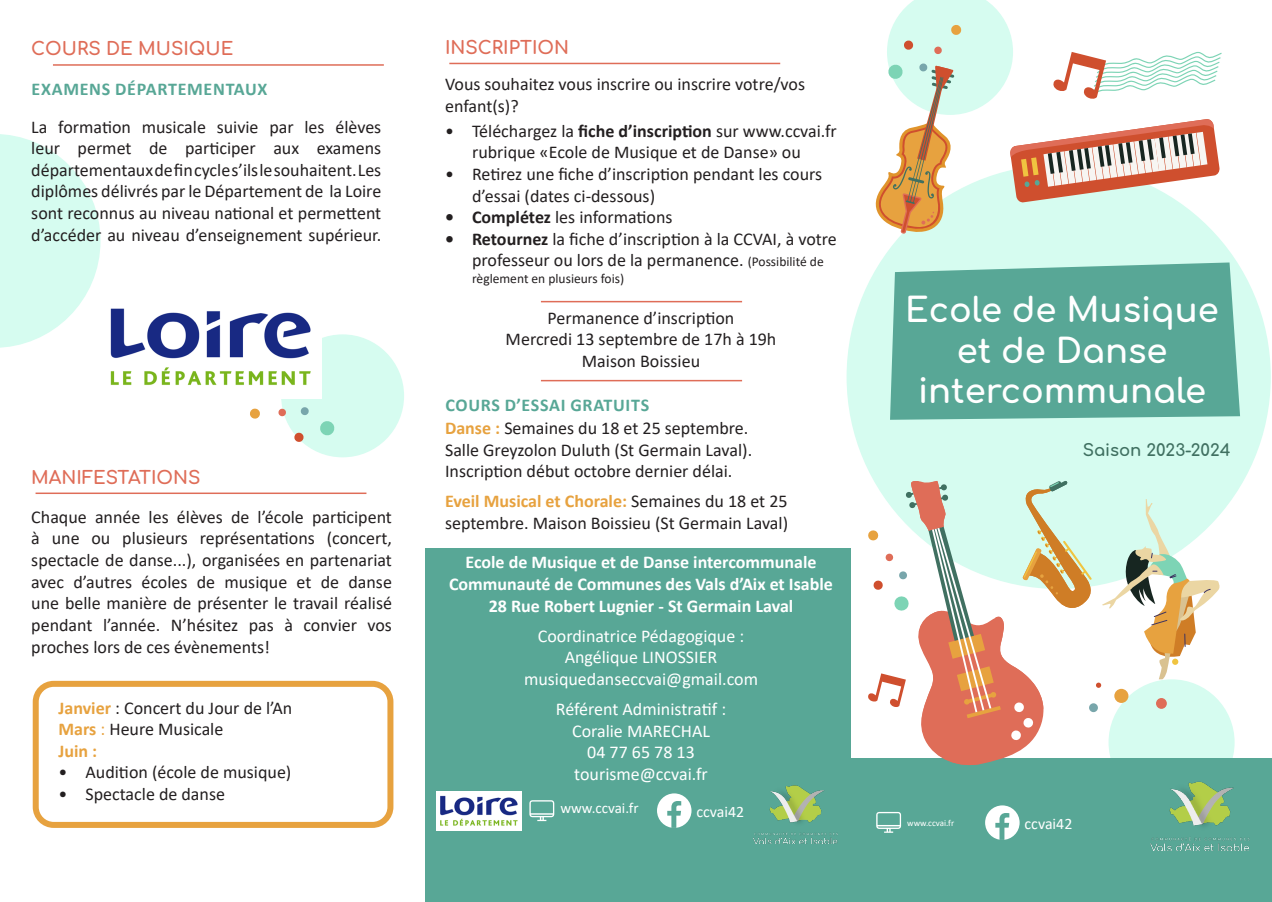
<style>
.page{position:relative;width:1272px;height:902px;background:#fff}
.page>*{position:absolute;margin:0;border:0;box-sizing:border-box;transform-origin:0 0}
.t1{font:33.75px/40.5px "Comfortaa";color:#fff;text-align:center}
.t2{font:18px/21.6px "Calibri";color:#231f20}
.t3{font:18px "Calibri";color:#fff}
.t4{font:700 18px "Calibri";color:#fff}
.t5{font:700 18px "Calibri";letter-spacing:.04em;color:#58a796}
.t6{font:18px "Comfortaa";color:#df6d58}
.t7{font:700 18px "Calibri";color:#e7a23f}
.t8{font:16.5px "Comfortaa";color:#407061}
.t9{font:15.9px "Calibri";color:#fff}
.t10{font:15px "Calibri";color:#fff}
.t11{font:13.5px "Calibri";color:#231f20}
.t12{font:9px "Calibri";color:#fff}
.s1{font-weight:700;color:#e7a23f}
.s2{color:#e7a23f}
.s3{font-weight:700}
.s4{font-size:13.5px}
</style>
<div class="page">
<div style="left:33px;top:680px;width:360px;height:147px;border:6px solid #e7a23f;border-radius:18px"></div>
<svg style="left:0;top:134px;width:100px;height:214px"></svg>
<div style="left:281px;top:334px;width:123px;height:123px;background:#d6fcf0;border-radius:50%"></div>
<div style="left:846px;top:165px;width:424px;height:424px;background:#d6fcf0;border-radius:50%"></div>
<div style="left:1108px;top:679px;width:126px;height:126px;background:#d6fcf0;border-radius:50%"></div>
<div style="left:846px;top:758px;width:425px;height:143px;background:#58a796"></div>
<div style="left:425px;top:549px;width:425px;height:352px;background:#58a796"></div>
<img style="left:1150px;top:781px;width:100px;height:69px">
<img style="left:753px;top:785px;width:85px;height:58px">
<svg style="left:876px;top:811px;width:25px;height:21px"></svg>
<svg style="left:529px;top:800px;width:25px;height:21px"></svg>
<div style="left:985px;top:805px;width:34px;height:34px;background:#fff;border-radius:17px"></div>
<svg style="left:995px;top:813px;width:14px;height:26px"></svg>
<div style="left:657px;top:793px;width:34px;height:34px;background:#fff;border-radius:17px"></div>
<svg style="left:667px;top:801px;width:14px;height:26px"></svg>
<svg style="left:890px;top:262px;width:349px;height:158px;background:#60ac9b"></svg>
<svg style="left:294px;top:432px;width:10px;height:10px"></svg>
<svg style="left:278px;top:408px;width:8px;height:8px"></svg>
<svg style="left:300px;top:407px;width:9px;height:8px"></svg>
<svg style="left:250px;top:408px;width:10px;height:11px"></svg>
<svg style="left:320px;top:421px;width:15px;height:15px"></svg>
<svg style="left:875px;top:0;width:346px;height:236px"></svg>
<svg style="left:868px;top:480px;width:352px;height:286px"></svg>
<hr style="left:53px;top:64px;width:331px;height:2px;background:#df6d58">
<hr style="left:36px;top:492px;width:330px;height:2px;background:#df6d58">
<hr style="left:449px;top:63px;width:331px;height:1px;background:#df6d58">
<hr style="left:541px;top:301px;width:201px;height:1px;background:#df6d58">
<hr style="left:541px;top:380px;width:201px;height:1px;background:#df6d58">
<img style="left:110px;top:308px;width:212px;height:91px">
<img style="left:436px;top:791px;width:85px;height:39px">
<p class="t6" style="left:31px;top:33px;width:203px">COURS DE MUSIQUE</p>
<p class="t5" style="left:32px;top:76px;width:237px">EXAMENS DÉPARTEMENTAUX</p>
<p class="t2" style="left:31px;top:115px;width:351px;text-align:justify">La formation musicale suivie par les élèves leur permet de participer aux examens départementaux de fin cycle s’ils le souhaitent. Les diplômes délivrés par le Département de la Loire sont reconnus au niveau national et permettent d’accéder au niveau d’enseignement supérieur.</p>
<p class="t6" style="left:31px;top:461px;width:171px">MANIFESTATIONS</p>
<p class="t2" style="left:31px;top:505px;width:362px;text-align:justify">Chaque année les élèves de l’école participent à une ou plusieurs représentations (concert, spectacle de danse...), organisées en partenariat avec d’autres écoles de musique et de danse une belle manière de présenter le travail réalisé pendant l’année. N’hésitez pas à convier vos proches lors de ces évènements!</p>
<p class="t2" style="left:58px;top:696px;width:235px"><span class="s1">Janvier</span> : Concert du Jour de l’An</p>
<p class="t2" style="left:58px;top:717px;width:166px"><span class="s1">Mars</span> <span class="s2">:</span> Heure Musicale</p>
<p class="t7" style="left:58px;top:738px;width:40px">Juin :</p>
<p class="t2" style="left:58px;top:761px;width:234px">• Audition (école de musique)</p>
<p class="t2" style="left:58px;top:782px;width:168px">• Spectacle de danse</p>
<p class="t6" style="left:445px;top:31px;width:125px">INSCRIPTION</p>
<p class="t2" style="left:445px;top:73px;width:361px">Vous souhaitez vous inscrire ou inscrire votre/vos enfant(s)?</p>
<p class="t2" style="left:445px;top:119px;width:393px;text-align:center">• Téléchargez la <span class="s3">fiche d’inscription</span> sur www.ccvai.fr rubrique «Ecole de Musique et de Danse» ou</p>
<p class="t2" style="left:472px;top:163px;width:351px;text-indent:-27px">• Retirez une fiche d’inscription pendant les cours d’essai (dates ci-dessous)</p>
<p class="t2" style="left:445px;top:206px;width:229px"><span class="s3">• Complétez</span> les informations</p>
<p class="t2" style="left:472px;top:227px;width:366px;text-indent:-27px"><span class="s3">• Retournez</span> la fiche d’inscription à la CCVAI, à votre professeur ou lors de la permanence. <span class="s4">(Possibilité de</span></p>
<p class="t11" style="left:472px;top:269px;width:154px">règlement en plusieurs fois)</p>
<p class="t2" style="left:505px;top:306px;width:272px;text-align:center">Permanence d’inscription<br>Mercredi 13 septembre de 17h à 19h<br>Maison Boissieu</p>
<p class="t5" style="left:445px;top:392px;width:205px">COURS D’ESSAI GRATUITS</p>
<p class="t2" style="left:445px;top:417px;width:309px"><span class="s1">Danse :</span> Semaines du 18 et 25 septembre.<br>Salle Greyzolon Duluth (St Germain Laval).<br>Inscription début octobre dernier délai.</p>
<p class="t2" style="left:445px;top:490px;width:344px"><span class="s1">Eveil Musical et Chorale:</span> Semaines du 18 et 25 septembre. Maison Boissieu (St Germain Laval)</p>
<p class="t4" style="left:465px;top:549px;width:352px">Ecole de Musique et de Danse intercommunale</p>
<p class="t4" style="left:449px;top:571px;width:385px">Communauté de Communes des Vals d’Aix et Isable</p>
<p class="t4" style="left:489px;top:593px;width:306px">28 Rue Robert Lugnier - St Germain Laval</p>
<p class="t3" style="left:538px;top:623px;width:208px">Coordinatrice Pédagogique :</p>
<p class="t3" style="left:564px;top:645px;width:154px">Angélique LINOSSIER</p>
<p class="t3" style="left:524px;top:666px;width:235px">musiquedanseccvai@gmail.com</p>
<p class="t3" style="left:556px;top:696px;width:172px">Référent Administratif :</p>
<p class="t3" style="left:572px;top:718px;width:139px">Coralie MARECHAL</p>
<p class="t3" style="left:587px;top:739px;width:109px">04 77 65 78 13</p>
<p class="t3" style="left:574px;top:761px;width:135px">tourisme@ccvai.fr</p>
<p class="t10" style="left:560px;top:797px;width:80px">www.ccvai.fr</p>
<p class="t9" style="left:696px;top:800px;width:49px">ccvai42</p>
<p class="t1" style="left:905px;top:285px;width:315px">Ecole de Musique et de Danse intercommunale</p>
<p class="t8" style="left:1082px;top:435px;width:149px">Saison 2023-2024</p>
<p class="t12" style="left:907px;top:816px;width:48px">www.ccvai.fr</p>
<p class="t9" style="left:1024px;top:812px;width:49px">ccvai42</p>
</div>
